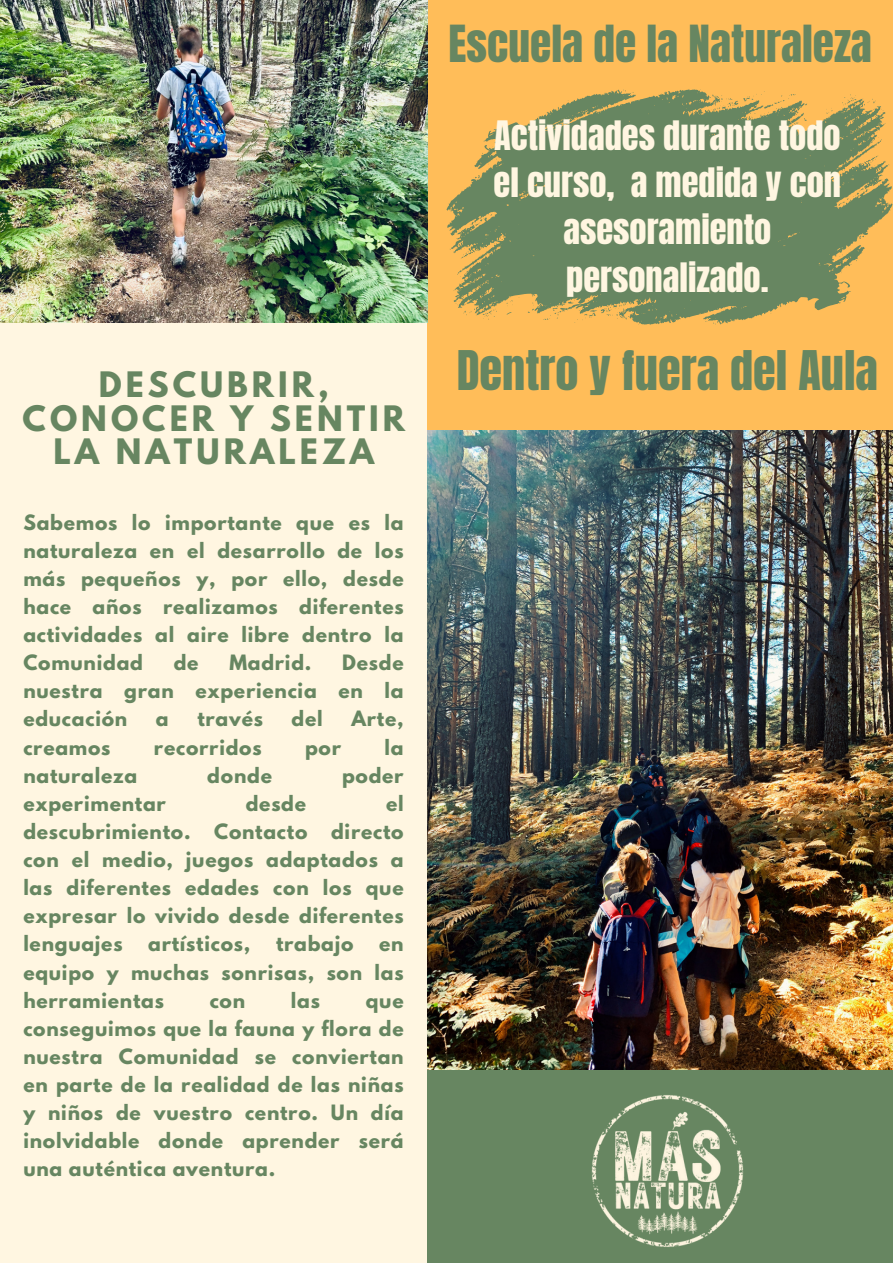
<style>
.page{position:relative;width:893px;height:1264px;background:#fff}
.page>*{position:absolute;margin:0;border:0;box-sizing:border-box;transform-origin:0 0}
.t1{font:46.5px "Anton";color:#678661}
.t2{font:43.5px "Anton";color:#678661}
.t3{font:34.5px/47.2px "Anton";color:#fff6e1;text-align:center}
.t4{font:700 31.05px/33.8px "League Spartan";letter-spacing:.13em;color:#678661;text-align:center}
.t5{font:700 18.75px/28px "League Spartan";letter-spacing:.04em;color:#678661;text-align:justify}
</style>
<div class="page">
<div style="left:0;top:322px;width:428px;height:940px;background:#fff6e1"></div>
<div style="left:427px;top:0;width:465px;height:430px;background:#ffbd59"></div>
<div style="left:427px;top:1069px;width:465px;height:193px;background:#678661"></div>
<img style="left:427px;top:430px;width:465px;height:639px">
<svg style="left:446px;top:89px;width:319px;height:227px"></svg>
<img style="left:0;top:0;width:428px;height:323px">
<img style="left:591px;top:1095px;width:153px;height:152px">
<svg style="left:483px;top:110px;width:53px;height:210px;fill:#678661"></svg>
<svg style="left:536px;top:92px;width:356px;height:233px;fill:#678661"></svg>
<p class="t4" style="left:23px;top:371px;width:384px">DESCUBRIR,<br>CONOCER Y SENTIR<br>LA NATURALEZA</p>
<p class="t5" style="left:23px;top:510px;width:382px">Sabemos lo importante que es la naturaleza en el desarrollo de los más pequeños y, por ello, desde hace años realizamos diferentes actividades al aire libre dentro la Comunidad</p>
<p class="t5" style="left:23px;top:651px;width:382px;text-indent:319px">Desde nuestra gran experiencia en la educación</p>
<p class="t5" style="left:174px;top:651px;width:26px">de</p>
<p class="t5" style="left:229px;top:651px;width:84px">Madrid.</p>
<p class="t5" style="left:156px;top:707px;width:14px">a</p>
<p class="t5" style="left:197px;top:707px;width:67px">través</p>
<p class="t5" style="left:291px;top:707px;width:33px">del</p>
<p class="t5" style="left:351px;top:707px;width:54px">Arte,</p>
<p class="t5" style="left:23px;top:735px;width:89px">creamos</p>
<p class="t5" style="left:154px;top:735px;width:109px">recorridos</p>
<p class="t5" style="left:305px;top:735px;width:37px">por</p>
<p class="t5" style="left:384px;top:735px;width:21px">la</p>
<p class="t5" style="left:23px;top:763px;width:115px">naturaleza</p>
<p class="t5" style="left:207px;top:763px;width:66px">donde</p>
<p class="t5" style="left:342px;top:763px;width:63px">poder</p>
<p class="t5" style="left:23px;top:791px;width:144px">experimentar</p>
<p class="t5" style="left:246px;top:791px;width:62px">desde</p>
<p class="t5" style="left:386px;top:791px;width:19px">el</p>
<p class="t5" style="left:23px;top:819px;width:169px">descubrimiento.</p>
<p class="t5" style="left:214px;top:819px;width:95px">Contacto</p>
<p class="t5" style="left:23px;top:819px;width:382px;text-indent:308px">directo con el medio, juegos adaptados a las diferentes edades con los que expresar lo vivido desde diferentes lenguajes</p>
<p class="t5" style="left:148px;top:932px;width:104px">artísticos,</p>
<p class="t5" style="left:276px;top:932px;width:79px">trabajo</p>
<p class="t5" style="left:23px;top:932px;width:382px;text-indent:356px">en equipo y muchas sonrisas, son las herramientas</p>
<p class="t5" style="left:210px;top:988px;width:37px">con</p>
<p class="t5" style="left:291px;top:988px;width:31px">las</p>
<p class="t5" style="left:23px;top:988px;width:382px;text-indent:342px">que conseguimos que la fauna y flora de nuestra Comunidad se conviertan en parte de la realidad de las niñas y niños de vuestro centro. Un día inolvidable donde aprender será una auténtica aventura.</p>
<p class="t2" style="left:448px;top:12px;width:424px">Escuela de la Naturaleza</p>
<p class="t3" style="left:493px;top:112px;width:349px">Actividades durante todo el curso, a medida y con asesoramiento personalizado.</p>
<p class="t1" style="left:456px;top:336px;width:423px">Dentro y fuera del Aula</p>
</div>
